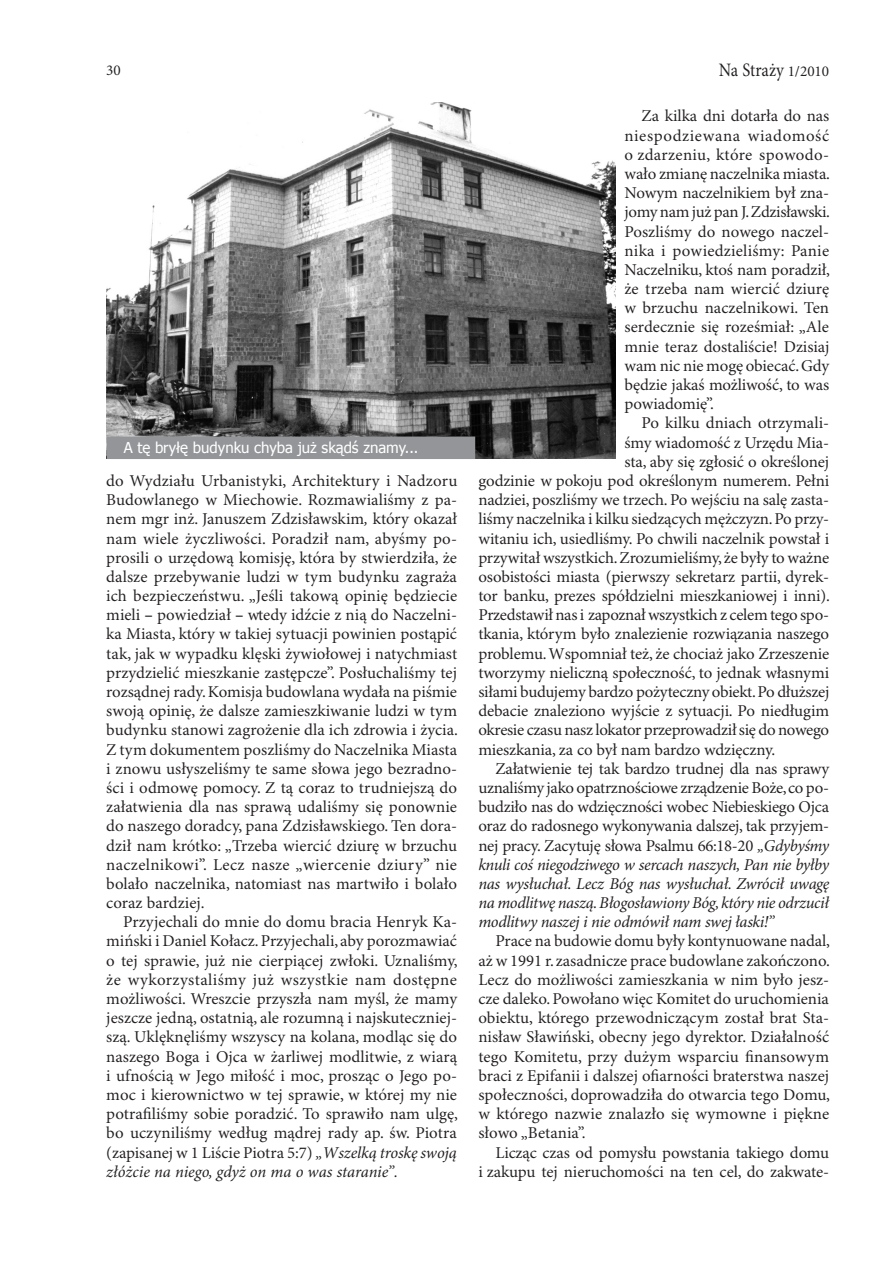
<style>
.page{position:relative;width:893px;height:1263px;background:#fff}
.page>*{position:absolute;margin:0;border:0;box-sizing:border-box;transform-origin:0 0}
.t1{font:18.9px "Minion Pro";color:#231f20;scale:.87 1}
.t2{font:16.5px/19.2px "Minion Pro";letter-spacing:-.01em;color:#231f20;text-align:justify}
.t3{font:italic 16.5px "Minion Pro";letter-spacing:-.025em;color:#231f20}
.t4{font:15px "Tahoma";color:#fff}
.t5{font:15px "Minion Pro";color:#231f20}
.s1{font-size:15px}
.s2{font-style:italic}
.s3{font-weight:700}
</style>
<div class="page">
<img style="left:106px;top:102px;width:510px;height:357px">
<div style="left:107px;top:436px;width:368px;height:23px;background:#939598"></div>
<p class="t5" style="left:106px;top:61px;width:16px">30</p>
<p class="t1" style="left:719px;top:58px;width:128px">Na Straży <span class="s1">1/2010</span></p>
<p class="t4" style="left:124px;top:437px;width:296px">A tę bryłę budynku chyba już skądś znamy...</p>
<p class="t2" style="left:106px;top:471px;width:353px">do Wydziału Urbanistyki, Architektury i Nadzoru Budowlanego w Miechowie. Rozmawialiśmy z pa&shy;nem mgr inż. Januszem Zdzisławskim<span class="s2">,</span> który okazał nam wiele życzliwości. Poradził nam, abyśmy po&shy;prosili o urzędową komisję, która by stwierdziła, że dalsze przebywanie ludzi w tym budynku zagraża ich bezpieczeństwu. „Jeśli takową opinię będziecie mieli <span class="s3">–</span> powiedział <span class="s3">–</span> wtedy idźcie z nią do Naczelni&shy;ka Miasta, który w takiej sytuacji powinien postąpić tak, jak w wypadku klęski żywiołowej i natychmiast przydzielić mieszkanie zastępcze”. Posłuchaliśmy tej rozsądnej rady. Komisja budowlana wydała na piśmie swoją opinię, że dalsze zamieszkiwanie ludzi w tym budynku stanowi zagrożenie dla ich zdrowia i życia.<br>Z tym dokumentem poszliśmy do Naczelnika Miasta i znowu usłyszeliśmy te same słowa jego bezradno&shy;ści i odmowę pomocy. Z tą coraz to trudniejszą do załatwienia dla nas sprawą udaliśmy się ponownie do naszego doradcy, pana Zdzisławskiego. Ten dora&shy;dził nam krótko: „Trzeba wiercić dziurę w brzuchu naczelnikowi”. Lecz nasze „wiercenie dziury” nie bolało naczelnika, natomiast nas martwiło i bolało coraz bardziej.</p>
<p class="t2" style="left:106px;top:913px;width:353px;text-indent:17px">Przyjechali do mnie do domu bracia Henryk Ka&shy;miński i Daniel Kołacz. Przyjechali, aby porozmawiać o tej sprawie, już nie cierpiącej zwłoki. Uznaliśmy, że wykorzystaliśmy już wszystkie nam dostępne możliwości. Wreszcie przyszła nam myśl, że mamy jeszcze jedną, ostatnią, ale rozumną i najskuteczniej&shy;szą. Uklęknęliśmy wszyscy na kolana, modląc się do naszego Boga i Ojca w żarliwej modlitwie, z wiarą i ufnością w Jego miłość i moc, prosząc o Jego po&shy;moc i kierownictwo w tej sprawie, w której my nie potrafiliśmy sobie poradzić. To sprawiło nam ulgę, bo uczyniliśmy według mądrej rady ap. św. Piotra (zapisanej w 1 Liście Piotra 5:7) <span class="s2">„Wszelką troskę swoją złóżcie na niego, gdyż on ma o was staranie”.</span></p>
<p class="t2" style="left:624px;top:107px;width:207px;text-indent:17px">Za kilka dni dotarła do nas niespodziewana wiadomość o zdarzeniu, które spowodo&shy;wało zmianę naczelnika miasta.<br>Nowym naczelnikiem był zna&shy;jomy nam już pan J. Zdzisławski.<br>Poszliśmy do nowego naczel&shy;nika i powiedzieliśmy: Panie Naczelniku, ktoś nam poradził, że trzeba nam wiercić dziurę w brzuchu naczelnikowi. Ten serdecznie się roześmiał: „Ale mnie teraz dostaliście! Dzisiaj wam nic nie mogę obiecać. Gdy będzie jakaś możliwość, to was powiadomię”.</p>
<p class="t2" style="left:641px;top:414px;width:189px">Po kilku dniach otrzymali-</p>
<p class="t2" style="left:624px;top:433px;width:206px">śmy wiadomość z Urzędu Mia-</p>
<p class="t2" style="left:624px;top:452px;width:206px">sta, aby się zgłosić o określonej</p>
<p class="t2" style="left:478px;top:471px;width:352px">godzinie w pokoju pod określonym numerem. Pełni</p>
<p class="t2" style="left:478px;top:491px;width:352px">nadziei, poszliśmy we trzech. Po wejściu na salę zasta-</p>
<p class="t2" style="left:478px;top:510px;width:352px">liśmy naczelnika i kilku siedzących mężczyzn. Po przy-</p>
<p class="t2" style="left:478px;top:529px;width:352px">witaniu ich, usiedliśmy. Po chwili naczelnik powstał i</p>
<p class="t2" style="left:478px;top:548px;width:352px">przywitał wszystkich. Zrozumieliśmy, że były to ważne</p>
<p class="t2" style="left:478px;top:567px;width:352px">osobistości miasta (pierwszy sekretarz partii, dyrek-</p>
<p class="t2" style="left:478px;top:587px;width:353px">tor banku, prezes spółdzielni mieszkaniowej i inni).</p>
<p class="t2" style="left:478px;top:606px;width:352px">Przedstawił nas i zapoznał wszystkich z celem tego spo-</p>
<p class="t2" style="left:478px;top:625px;width:352px">tkania, którym było znalezienie rozwiązania naszego</p>
<p class="t2" style="left:478px;top:644px;width:352px">problemu. Wspomniał też, że chociaż jako Zrzeszenie</p>
<p class="t2" style="left:478px;top:663px;width:352px">tworzymy nieliczną społeczność, to jednak własnymi</p>
<p class="t2" style="left:478px;top:683px;width:353px">siłami budujemy bardzo pożyteczny obiekt. Po dłuższej</p>
<p class="t2" style="left:478px;top:702px;width:352px">debacie znaleziono wyjście z sytuacji. Po niedługim</p>
<p class="t2" style="left:478px;top:721px;width:352px">okresie czasu nasz lokator przeprowadził się do nowego</p>
<p class="t2" style="left:478px;top:740px;width:298px">mieszkania, za co był nam bardzo wdzięczny.</p>
<p class="t2" style="left:495px;top:759px;width:335px">Załatwienie tej tak bardzo trudnej dla nas sprawy</p>
<p class="t2" style="left:478px;top:778px;width:352px">uznaliśmy jako opatrznościowe zrządzenie Boże, co po-</p>
<p class="t2" style="left:478px;top:798px;width:352px">budziło nas do wdzięczności wobec Niebieskiego Ojca</p>
<p class="t2" style="left:478px;top:817px;width:352px">oraz do radosnego wykonywania dalszej, tak przyjem-</p>
<p class="t2" style="left:478px;top:836px;width:352px">nej pracy. Zacytuję słowa Psalmu 66:18-20 <span class="s2">„Gdybyśmy</span></p>
<p class="t3" style="left:478px;top:854px;width:352px">knuli coś niegodziwego w sercach naszych, Pan nie byłby</p>
<p class="t3" style="left:478px;top:874px;width:352px">nas wysłuchał. Lecz Bóg nas wysłuchał. Zwrócił uwagę</p>
<p class="t3" style="left:478px;top:893px;width:352px">na modlitwę naszą. Błogosławiony Bóg, który nie odrzucił</p>
<p class="t3" style="left:478px;top:912px;width:298px">modlitwy naszej i nie odmówił nam swej łaski!”</p>
<p class="t2" style="left:478px;top:932px;width:353px;text-indent:17px">Prace na budowie domu były kontynuowane nadal, aż w 1991 r. zasadnicze prace budowlane zakończono.<br>Lecz do możliwości zamieszkania w nim było jesz&shy;cze daleko. Powołano więc Komitet do uruchomienia obiektu, którego przewodniczącym został brat Sta&shy;nisław Sławiński, obecny jego dyrektor. Działalność tego Komitetu, przy dużym wsparciu finansowym braci z Epifanii i dalszej ofiarności braterstwa naszej społeczności, doprowadziła do otwarcia tego Domu, w którego nazwie znalazło się wymowne i piękne słowo „Betania”.</p>
<p class="t2" style="left:478px;top:1143px;width:352px;text-align:right">Licząc czas od pomysłu powstania takiego domu<br>i zakupu tej nieruchomości na ten cel, do zakwate-</p>
</div>
